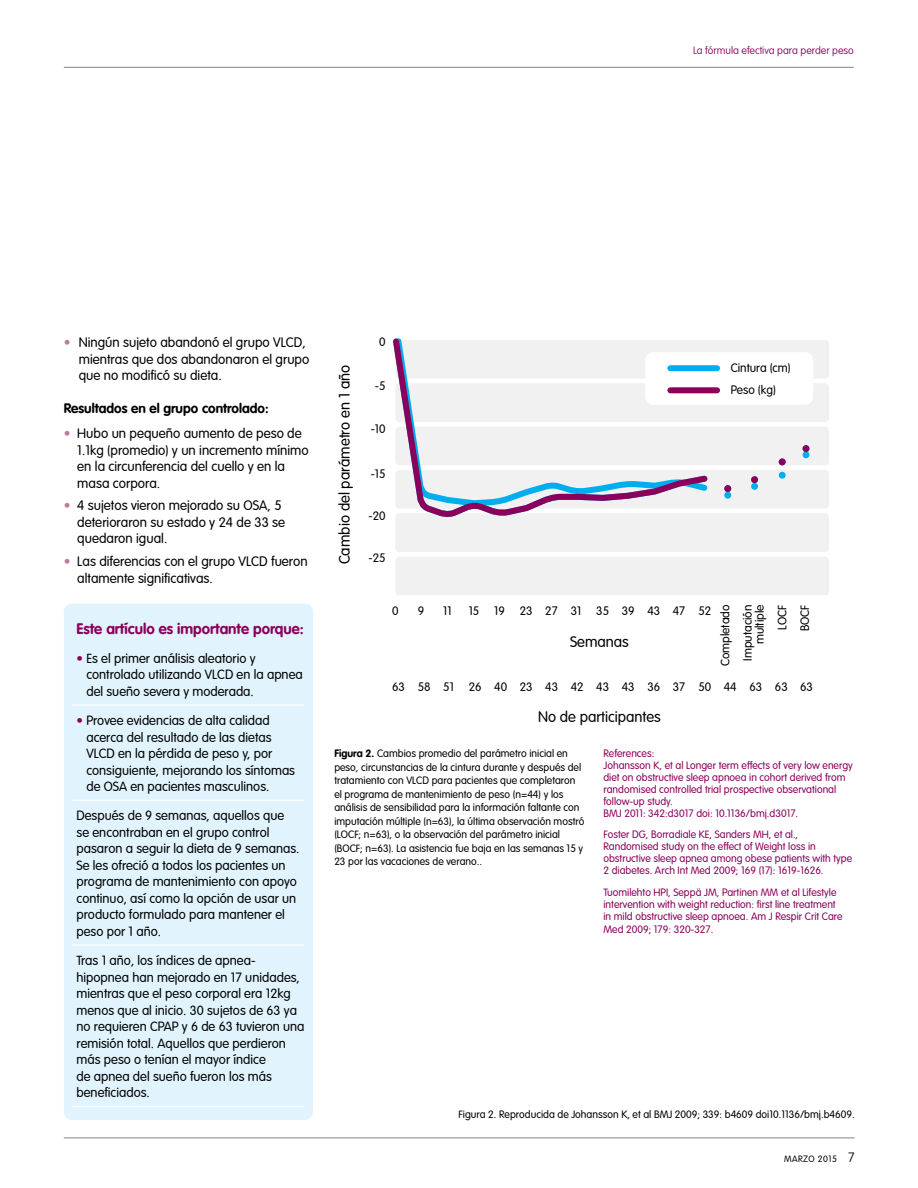
<style>
.page{position:relative;width:918px;height:1188px;background:#fff}
.page>*{position:absolute;margin:0;border:0;box-sizing:border-box;transform-origin:0 0}
.t1{font:300 15px "VAG Rounded";color:#000}
.t2{font:700 15px "VAG Rounded";color:#8b005a}
.t3{font:300 13.5px/16.5px "VAG Rounded";color:#000}
.t4{font:700 13.5px "VAG Rounded";color:#000}
.t5{font:300 13.2px/16.5px "VAG Rounded";color:#000}
.t6{font:300 12px/23px "VAG Rounded";color:#000}
.t7{font:300 10.5px/12px "VAG Rounded";color:#8b005a}
.t8{font:300 10.5px/13.5px "VAG Rounded";color:#000}
.t9{font:100 10.5px "VAG Rounded LT";color:#8b005a}
.t10{font:300 9px "VAG Rounded";letter-spacing:.05em;color:#000}
.s1{color:#bb7b9f}
.s2{color:#8b005a}
.s3{font-weight:700}
.s4{font-weight:100;font-size:13.5px}
</style>
<div class="page">
<hr style="left:64px;top:1138px;width:791px;height:1px;background:#808285">
<hr style="left:64px;top:67px;width:790px;height:1px;background:#808285">
<div style="left:64px;top:604px;width:249px;height:516px;background:#e1f4fd;border-radius:9px"></div>
<hr style="left:72px;top:704px;width:233px;height:2px;background:#fff">
<hr style="left:72px;top:800px;width:233px;height:1px;background:#fff">
<hr style="left:72px;top:944px;width:233px;height:2px;background:#fff">
<hr style="left:72px;top:1106px;width:233px;height:1px;background:#fff">
<div style="left:395px;top:513px;width:434px;height:39px;background:#f1f1f2;border-radius:4px"></div>
<div style="left:395px;top:383px;width:434px;height:39px;background:#f1f1f2;border-radius:4px"></div>
<div style="left:395px;top:557px;width:434px;height:38px;background:#f1f1f2;border-radius:4px"></div>
<div style="left:395px;top:427px;width:434px;height:38px;background:#f1f1f2;border-radius:4px"></div>
<div style="left:395px;top:470px;width:434px;height:39px;background:#f1f1f2;border-radius:4px"></div>
<div style="left:395px;top:340px;width:434px;height:39px;background:#f1f1f2;border-radius:4px"></div>
<svg style="left:393px;top:338px;width:315px;height:212px"></svg>
<div style="left:724px;top:492px;width:7px;height:7px;background:#00aeef;border-radius:50%"></div>
<div style="left:724px;top:485px;width:7px;height:7px;background:#8b005a;border-radius:50%"></div>
<div style="left:779px;top:472px;width:7px;height:7px;background:#00aeef;border-radius:50%"></div>
<div style="left:803px;top:451px;width:6px;height:7px;background:#00aeef;border-radius:50%"></div>
<div style="left:751px;top:483px;width:7px;height:7px;background:#00aeef;border-radius:50%"></div>
<div style="left:751px;top:476px;width:7px;height:7px;background:#8b005a;border-radius:50%"></div>
<div style="left:779px;top:458px;width:7px;height:7px;background:#8b005a;border-radius:50%"></div>
<div style="left:803px;top:445px;width:6px;height:7px;background:#8b005a;border-radius:50%"></div>
<div style="left:645px;top:352px;width:168px;height:53px;background:#fff;border-radius:9px"></div>
<div style="left:670px;top:365px;width:47px;height:6px;background:#00aeef"></div>
<div style="left:670px;top:387px;width:47px;height:6px;background:#8b005a"></div>
<p class="t9" style="left:693px;top:44px;width:162px">La fórmula efectiva para perder peso</p>
<p class="t3" style="left:79px;top:334px;width:232px;text-indent:-15px"><span class="s1">•</span> Ningún sujeto abandonó el grupo VLCD, mientras que dos abandonaron el grupo que no modificó su dieta.</p>
<p class="t4" style="left:64px;top:400px;width:206px">Resultados en el grupo controlado:</p>
<p class="t3" style="left:77px;top:425px;width:233px;text-indent:-14px"><span class="s1">•</span> Hubo un pequeño aumento de peso de<br>1.1kg (promedio) y un incremento mínimo en la circunferencia del cuello y en la masa corpora.</p>
<p class="t3" style="left:77px;top:497px;width:210px;text-indent:-14px"><span class="s1">•</span> 4 sujetos vieron mejorado su OSA, 5 deterioraron su estado y 24 de 33 se quedaron igual.</p>
<p class="t3" style="left:77px;top:553px;width:232px;text-indent:-14px"><span class="s1">•</span> Las diferencias con el grupo VLCD fueron altamente significativas.</p>
<p class="t2" style="left:77px;top:620px;width:229px">Este artículo es importante porque:</p>
<p class="t5" style="left:86px;top:650px;width:218px;text-indent:-10px"><span class="s2">•</span> Es el primer análisis aleatorio y controlado utilizando VLCD en la apnea del sueño severa y moderada.</p>
<p class="t5" style="left:86px;top:712px;width:210px;text-indent:-10px"><span class="s2">•</span> Provee evidencias de alta calidad acerca del resultado de las dietas VLCD en la pérdida de peso y, por consiguiente, mejorando los síntomas de OSA en pacientes masculinos.</p>
<p class="t5" style="left:77px;top:808px;width:225px">Después de 9 semanas, aquellos que se encontraban en el grupo control pasaron a seguir la dieta de 9 semanas.<br>Se les ofreció a todos los pacientes un programa de mantenimiento con apoyo continuo, así como la opción de usar un producto formulado para mantener el peso por 1 año.</p>
<p class="t5" style="left:77px;top:952px;width:230px">Tras 1 año, los índices de apnea&shy;hipopnea han mejorado en 17 unidades, mientras que el peso corporal era 12kg menos que al inicio. 30 sujetos de 63 ya no requieren CPAP y 6 de 63 tuvieron una remisión total. Aquellos que perdieron más peso o tenían el mayor índice<br>de apnea del sueño fueron los más beneficiados.</p>
<p class="t1" style="left:336px;top:564px;width:201px;rotate:-90deg">Cambio del parámetro en 1 año</p>
<p class="t6" style="left:379px;top:330px;width:8px">0</p>
<p class="t6" style="left:375px;top:375px;width:12px">-5</p>
<p class="t6" style="left:371px;top:418px;width:16px">-10</p>
<p class="t6" style="left:371px;top:462px;width:16px">-15</p>
<p class="t6" style="left:369px;top:505px;width:19px">-20</p>
<p class="t6" style="left:369px;top:546px;width:19px">-25</p>
<p class="t6" style="left:731px;top:356px;width:62px;line-height:22px">Cintura (cm)<br>Peso (kg)</p>
<p class="t6" style="left:392px;top:599px;width:8px">0</p>
<p class="t6" style="left:418px;top:599px;width:8px">9</p>
<p class="t6" style="left:443px;top:599px;width:10px">11</p>
<p class="t6" style="left:469px;top:599px;width:244px">15 19 23 27 31 35 39 43 47 52</p>
<p class="t1" style="left:570px;top:633px;width:60px">Semanas</p>
<p class="t6" style="left:714px;top:666px;width:63px;rotate:-90deg">Completado</p>
<p class="t6" style="left:771px;top:631px;width:28px;rotate:-90deg">LOCF<br>BOCF</p>
<p class="t6" style="left:742px;top:661px;width:58px;line-height:12px;text-align:right;rotate:-90deg">Imputación multiple</p>
<p class="t6" style="left:392px;top:676px;width:422px">63 58 51 26 40 23 43 42 43 43 36 37 50 44 63 63 63</p>
<p class="t1" style="left:538px;top:708px;width:124px">No de participantes</p>
<p class="t8" style="left:334px;top:747px;width:252px"><span class="s3">Figura 2.</span> Cambios promedio del parámetro inicial en peso, circunstancias de la cintura durante y después del tratamiento con VLCD para pacientes que completaron el programa de mantenimiento de peso (n=44) y los análisis de sensibilidad para la información faltante con imputación múltiple (n=63), la última observación mostró (LOCF; n=63), o la observación del parámetro inicial (BOCF; n=63). La asistencia fue baja en las semanas 15 y 23 por las vacaciones de verano..</p>
<p class="t7" style="left:603px;top:748px;width:251px">References:<br>Johansson K, et al Longer term effects of very low energy diet on obstructive sleep apnoea in cohort derived from randomised controlled trial prospective observational follow-up study.<br>BMJ 2011: 342:d3017 doi: 10.1136/bmj.d3017.</p>
<p class="t7" style="left:603px;top:828px;width:250px">Foster DG, Borradiale KE, Sanders MH, et al., Randomised study on the effect of Weight loss in obstructive sleep apnea among obese patients with type 2 diabetes. Arch Int Med 2009; 169 (17): 1619-1626.</p>
<p class="t7" style="left:603px;top:886px;width:241px">Tuomilehto HPI, Seppä JM, Partinen MM et al Lifestyle intervention with weight reduction: first line treatment in mild obstructive sleep apnoea. Am J Respir Crit Care</p>
<p class="t7" style="left:603px;top:924px;width:111px">Med 2009; 179: 320-327.</p>
<p class="t8" style="left:459px;top:1107px;width:397px">Figura 2. Reproducida de Johansson K, et al BMJ 2009; 339: b4609 doi10.1136/bmj.b4609.</p>
<p class="t10" style="left:784px;top:1153px;width:72px">MARZO 2015 <span class="s4">7</span></p>
</div>
